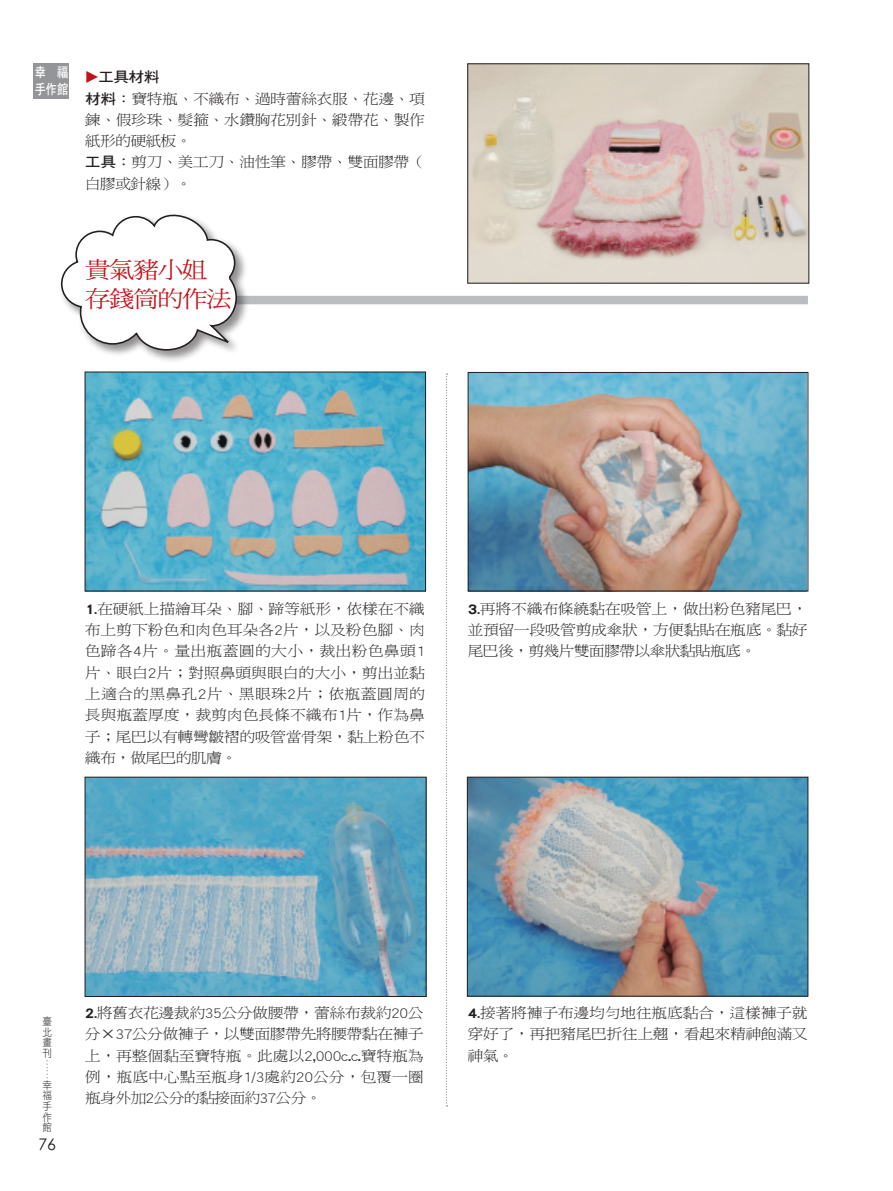
<style>
.page{position:relative;width:893px;height:1191px;background:#fff}
.page>*{position:absolute;margin:0;border:0;box-sizing:border-box;transform-origin:0 0}
.t1{font:22.95px/28.7px "DF Ming Std W5";letter-spacing:-.05em;color:#c4121a;scale:1.11 1}
.t2{font:15.9px "Century Gothic";color:#231f20}
.t3{font:14.4px/21.3px "DF Ming Std W3";letter-spacing:-.03em;color:#231f20;text-align:justify;scale:1.11 1}
.t4{font:13.8px/16.6px "DF Hei Std W7";color:#fff;scale:.8 1}
.t5{font:10.65px/10.6px "DF Hei Std W3";color:#231f20;scale:.9 1}
.s1{color:#c4121a}
.s2{font-family:"DF Hei Std W7"}
.s3{font-family:"DF Hei Std W9"}
.s4{font-family:"DF Hei Std W3"}
.s5{color:#808285}
.s6{font-family:"DF Ming Std W7"}
</style>
<div class="page">
<div style="left:34px;top:63px;width:35px;height:36px;background:#939598"></div>
<img style="left:470px;top:66px;width:337px;height:215px">
<img style="left:87px;top:374px;width:337px;height:215px">
<img style="left:470px;top:374px;width:336px;height:215px">
<div style="left:468px;top:372px;width:340px;height:219px;border:1px solid #231f20"></div>
<img style="left:469px;top:779px;width:337px;height:215px">
<div style="left:467px;top:777px;width:341px;height:219px;border:1px solid #231f20"></div>
<img style="left:87px;top:779px;width:337px;height:215px">
<div style="left:85px;top:777px;width:341px;height:219px;border:1px solid #231f20"></div>
<div style="left:85px;top:296px;width:723px;height:8px;background:#bcbdc0"></div>
<div style="left:59px;top:212px;width:197px;height:157px;background:#231f20;opacity:.5"></div>
<svg style="left:60px;top:212px;width:178px;height:139px"></svg>
<svg style="left:446px;top:373px;width:1px;height:733px"></svg>
<p class="t4" style="left:35px;top:64px;width:43px">幸　福手作館</p>
<p class="t3" style="left:85px;top:66px;width:308px;text-align:left"><span class="s1">◆</span><span class="s2">工具材料<br>材料</span>：寶特瓶、不織布、過時蕾絲衣服、花邊、項鍊、假珍珠、髮箍、水鑽胸花別針、緞帶花、製作紙形的硬紙板。<br><span class="s2">工具</span>：剪刀、美工刀、油性筆、膠帶、雙面膠帶（白膠或針線）。</p>
<p class="t1" style="left:85px;top:255px;width:134px">貴氣豬小姐存錢筒的作法</p>
<p class="t3" style="left:85px;top:598px;width:308px"><span class="s3">1</span><span class="s4">.</span>在硬紙上描繪耳朵、腳、蹄等紙形，依樣在不織布上剪下粉色和肉色耳朵各<span class="s4">2</span>片，以及粉色腳、肉色蹄各<span class="s4">4</span>片。量出瓶蓋圓的大小，裁出粉色鼻頭<span class="s4">1</span>片、眼白<span class="s4">2</span>片；對照鼻頭與眼白的大小，剪出並黏上適合的黑鼻孔<span class="s4">2</span>片、黑眼珠<span class="s4">2</span>片；依瓶蓋圓周的長與瓶蓋厚度，裁剪肉色長條不織布<span class="s4">1</span>片，作為鼻子；尾巴以有轉彎皺褶的吸管當骨架，黏上粉色不織布，做尾巴的肌膚。</p>
<p class="t3" style="left:468px;top:598px;width:308px"><span class="s3">3</span><span class="s4">.</span>再將不織布條繞黏在吸管上，做出粉色豬尾巴，並預留一段吸管剪成傘狀，方便黏貼在瓶底。黏好尾巴後，剪幾片雙面膠帶以傘狀黏貼瓶底。</p>
<p class="t5" style="left:43px;top:1015px;width:12px">臺北畫刊<span class="s5">… …</span>幸福手作館</p>
<p class="t2" style="left:39px;top:1135px;width:19px">76</p>
<p class="t3" style="left:85px;top:1002px;width:307px"><span class="s3">2</span><span class="s4">.</span>將舊衣花邊裁約<span class="s4">35</span>公分做腰帶，蕾絲布裁約<span class="s4">20</span>公分<span class="s6">×</span><span class="s4">37</span>公分做褲子，以雙面膠帶先將腰帶黏在褲子上，再整個黏至寶特瓶。此處以<span class="s4">2,000c.c.</span>寶特瓶為例，瓶底中心點至瓶身<span class="s4">1/3</span>處約<span class="s4">20</span>公分，包覆一圈瓶身外加<span class="s4">2</span>公分的黏接面約<span class="s4">37</span>公分。</p>
<p class="t3" style="left:468px;top:1002px;width:308px"><span class="s3">4</span><span class="s4">.</span>接著將褲子布邊均勻地往瓶底黏合，這樣褲子就穿好了，再把豬尾巴折往上翹，看起來精神飽滿又神氣。</p>
</div>
